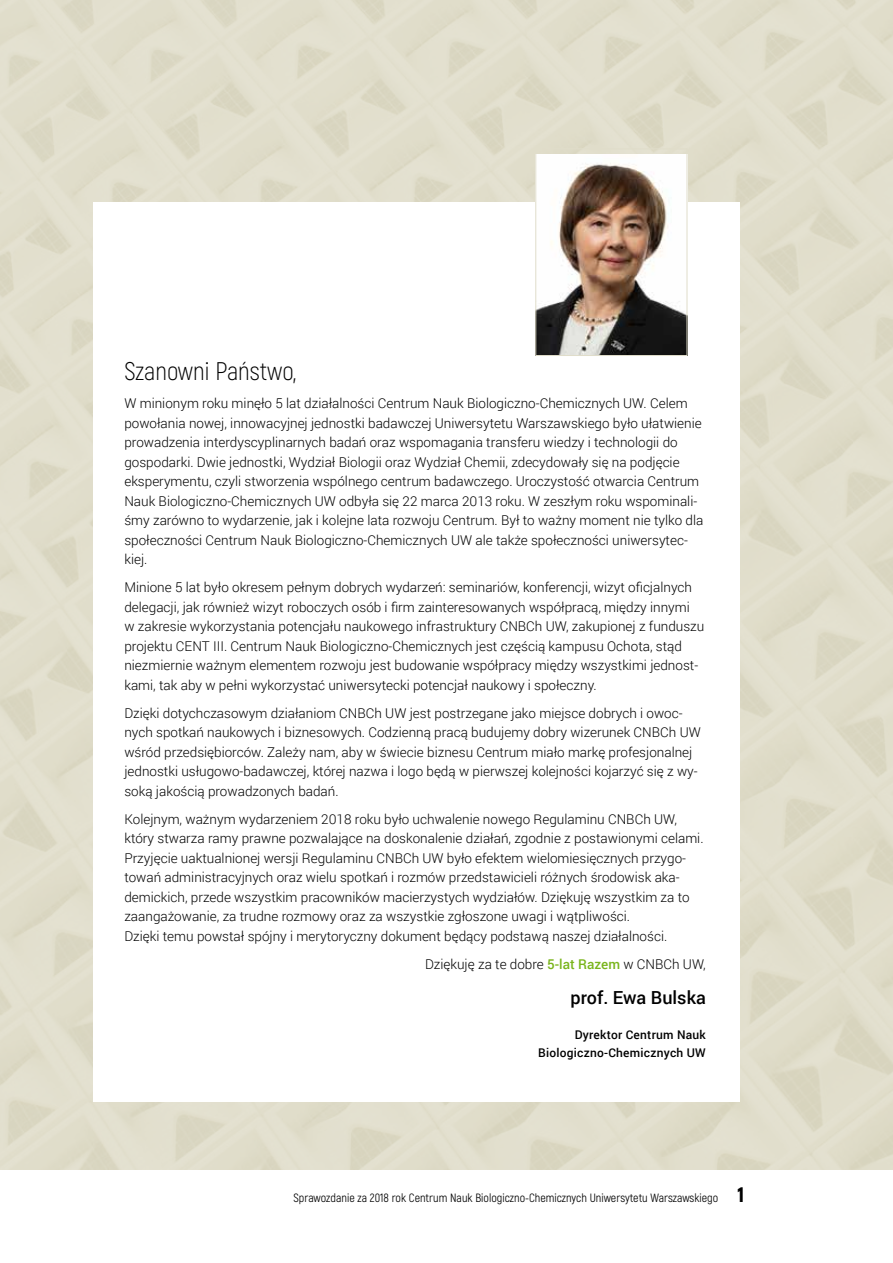
<style>
.page{position:relative;width:893px;height:1263px;background:#fff}
.page>*{position:absolute;margin:0;border:0;box-sizing:border-box;transform-origin:0 0}
.t1{font:300 25.5px "Akrobat";color:#000}
.t2{font:500 18px "Roboto";color:#000}
.t3{font:300 13.5px/19.5px "Roboto";color:#000}
.t4{font:12px "Akrobat";color:#000}
.t5{font:500 12px/18px "Roboto";letter-spacing:.02em;color:#000;text-align:right}
.s1{font-weight:500;color:#7ab51d}
.s2{font-weight:900;font-size:21px}
</style>
<div class="page">
<img style="left:538px;top:154px;width:147px;height:200px">
<div style="left:536px;top:149px;width:151px;height:207px;border:1px solid #e0ddca"></div>
<h1 class="t1" style="left:124px;top:356px;width:173px">Szanowni Państwo,</h1>
<p class="t3" style="left:124px;top:393px;width:581px">W minionym roku minęło 5 lat działalności Centrum Nauk Biologiczno-Chemicznych UW. Celem powołania nowej, innowacyjnej jednostki badawczej Uniwersytetu Warszawskiego było ułatwienie prowadzenia interdyscyplinarnych badań oraz wspomagania transferu wiedzy i technologii do gospodarki. Dwie jednostki, Wydział Biologii oraz Wydział Chemii, zdecydowały się na podjęcie eksperymentu, czyli stworzenia wspólnego centrum badawczego. Uroczystość otwarcia Centrum Nauk Biologiczno-Chemicznych UW odbyła się 22 marca 2013 roku. W zeszłym roku wspominali&shy;śmy zarówno to wydarzenie, jak i kolejne lata rozwoju Centrum. Był to ważny moment nie tylko dla społeczności Centrum Nauk Biologiczno-Chemicznych UW ale także społeczności uniwersytec&shy;kiej.</p>
<p class="t3" style="left:124px;top:577px;width:581px">Minione 5 lat było okresem pełnym dobrych wydarzeń: seminariów, konferencji, wizyt oficjalnych delegacji, jak również wizyt roboczych osób i firm zainteresowanych współpracą, między innymi<br>w zakresie wykorzystania potencjału naukowego infrastruktury CNBCh UW, zakupionej z funduszu projektu CENT III. Centrum Nauk Biologiczno-Chemicznych jest częścią kampusu Ochota, stąd niezmiernie ważnym elementem rozwoju jest budowanie współpracy między wszystkimi jednost&shy;kami, tak aby w pełni wykorzystać uniwersytecki potencjał naukowy i społeczny.</p>
<p class="t3" style="left:124px;top:703px;width:578px">Dzięki dotychczasowym działaniom CNBCh UW jest postrzegane jako miejsce dobrych i owoc&shy;nych spotkań naukowych i biznesowych. Codzienną pracą budujemy dobry wizerunek CNBCh UW wśród przedsiębiorców. Zależy nam, aby w świecie biznesu Centrum miało markę profesjonalnej jednostki usługowo-badawczej, której nazwa i logo będą w pierwszej kolejności kojarzyć się z wy&shy;soką jakością prowadzonych badań.</p>
<p class="t3" style="left:124px;top:808px;width:581px">Kolejnym, ważnym wydarzeniem 2018 roku było uchwalenie nowego Regulaminu CNBCh UW, który stwarza ramy prawne pozwalające na doskonalenie działań, zgodnie z postawionymi celami.<br>Przyjęcie uaktualnionej wersji Regulaminu CNBCh UW było efektem wielomiesięcznych przygo&shy;towań administracyjnych oraz wielu spotkań i rozmów przedstawicieli różnych środowisk aka&shy;demickich, przede wszystkim pracowników macierzystych wydziałów. Dziękuję wszystkim za to zaangażowanie, za trudne rozmowy oraz za wszystkie zgłoszone uwagi i wątpliwości.<br>Dzięki temu powstał spójny i merytoryczny dokument będący podstawą naszej działalności.</p>
<p class="t3" style="left:425px;top:953px;width:282px">Dziękuję za te dobre <span class="s1">5-lat Razem</span> w CNBCh UW,</p>
<h2 class="t2" style="left:570px;top:985px;width:137px">prof. Ewa Bulska</h2>
<p class="t5" style="left:538px;top:1025px;width:169px">Dyrektor Centrum Nauk<br>Biologiczno-Chemicznych UW</p>
<p class="t4" style="left:294px;top:1190px;width:452px">Sprawozdanie za 2018 rok Centrum Nauk Biologiczno-Chemicznych Uniwersytetu Warszawskiego <span class="s2">1</span></p>
</div>
